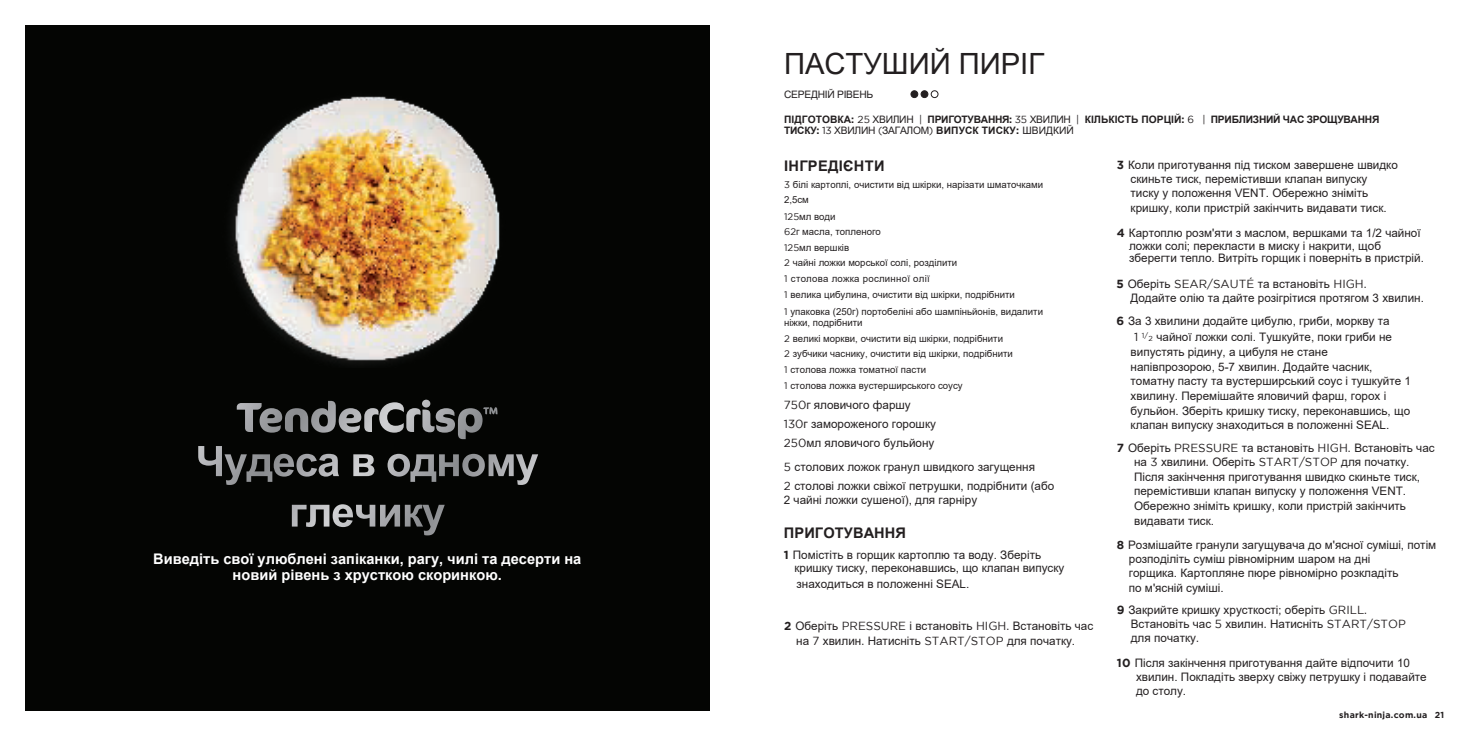
<style>
.page{position:relative;width:1469px;height:735px;background:#fff}
.page>*{position:absolute;margin:0;border:0;box-sizing:border-box;transform-origin:0 0}
.t1{font:29.22px "Arial";color:#231f20}
.t2{font:700 14.7px/16.1px "Arial";color:#fff;text-align:center}
.t3{font:700 14.7px "Arial";letter-spacing:.005em;color:#231f20}
.t4{font:11.72px/14.5px "Arial";color:#231f20}
.t5{font:700 10.15px/11.7px "Arial";letter-spacing:-.025em;color:#231f20}
.t6{font:10.15px "Arial";letter-spacing:-.025em;color:#231f20}
.t7{font:9.62px/15.6px "Arial";color:#231f20}
.t8{font:700 8.75px "Gotham";letter-spacing:.03em;color:#231f20}
.s1{font-family:"Gotham"}
.s2{font-family:"Gotham";font-weight:400}
.s3{font-weight:400}
.s4{font-family:"Gotham";font-weight:700}
.s5{font-family:"Gotham";font-size:7.35px}
</style>
<div class="page">
<svg style="left:912px;top:92px;width:4px;height:4px"></svg>
<div style="left:910px;top:90px;width:8px;height:8px;border:1px solid #231f20;border-radius:50%"></div>
<div style="left:921px;top:91px;width:7px;height:6px;background:#231f20;border-radius:50%"></div>
<div style="left:920px;top:90px;width:8px;height:8px;border:1px solid #231f20;border-radius:50%"></div>
<div style="left:930px;top:90px;width:8px;height:8px;border:1px solid #231f20;border-radius:50%"></div>
<div style="left:25px;top:25px;width:684px;height:684px;background:#040503"></div>
<svg style="left:237px;top:399px;width:260px;height:40px"></svg>
<svg style="left:198px;top:446px;width:287px;height:30px"></svg>
<svg style="left:292px;top:504px;width:153px;height:31px"></svg>
<img style="left:231px;top:96px;width:269px;height:268px">
<p class="t2" style="left:153px;top:550px;width:429px">Виведіть свої улюблені запіканки, рагу, чилі та десерти на новий рівень з хрусткою скоринкою.</p>
<h1 class="t1" style="left:784px;top:44px;width:262px">ПАСТУШИЙ ПИРІГ</h1>
<p class="t6" style="left:784px;top:87px;width:91px">СЕРЕДНІЙ РІВЕНЬ</p>
<p class="t5" style="left:784px;top:113px;width:597px">ПІДГОТОВКА<span class="s1">:</span> <span class="s2">25</span> <span class="s3">ХВИЛИН</span> <span class="s2">|</span> ПРИГОТУВАННЯ<span class="s1">:</span> <span class="s2">35</span> <span class="s3">ХВИЛИН</span> <span class="s2">|</span> КІЛЬКІСТЬ ПОРЦІЙ<span class="s1">:</span> <span class="s2">6 |</span> ПРИБЛИЗНИЙ ЧАС ЗРОЩУВАННЯ<br>ТИСКУ<span class="s1">:</span> <span class="s2">13</span> <span class="s3">ХВИЛИН</span> <span class="s2">(</span><span class="s3">ЗАГАЛОМ</span><span class="s2">)</span> ВИПУСК ТИСКУ<span class="s1">:</span> <span class="s3">ШВИДКИЙ</span></p>
<p class="t4" style="left:1130px;top:157px;width:269px;text-indent:-14px"><span class="s4">3</span> Коли приготування під тиском завершене швидко скиньте тиск, перемістивши клапан випуску тиску у положення VENT. Обережно зніміть кришку, коли пристрій закінчить видавати тиск.</p>
<p class="t4" style="left:1129px;top:226px;width:296px;line-height:12.6px;text-indent:-12px"><span class="s4">4</span> Картоплю розм'яти з маслом, вершками та 1/2 чайної ложки солі; перекласти в миску і накрити, щоб зберегти тепло. Витріть горщик і поверніть в пристрій.</p>
<p class="t4" style="left:1130px;top:276px;width:295px;line-height:14px;text-indent:-14px"><span class="s4">5</span> Оберіть <span class="s1">SEAR/SAUTÉ</span> та встановіть <span class="s1">HIGH.<br></span>Додайте олію та дайте розігрітися протягом 3 хвилин.</p>
<p class="t4" style="left:1116px;top:313px;width:277px;line-height:15.9px;text-align:right"><span class="s4">6</span> За 3 хвилини додайте цибулю, гриби, моркву та<br><span class="s1">1</span> <sup>1/</sup><span class="s5">2</span> чайної ложки солі. Тушкуйте, поки гриби не</p>
<p class="t4" style="left:1130px;top:344px;width:282px">випустять рідину, а цибуля не стане напівпрозорою, 5-7 хвилин. Додайте часник, томатну пасту та вустерширський соус і тушкуйте 1 хвилину. Перемішайте яловичий фарш, горох і бульйон. Зберіть кришку тиску, переконавшись, що клапан випуску знаходиться в положенні SEAL.</p>
<p class="t4" style="left:1134px;top:440px;width:302px;text-indent:-17px"><span class="s4">7</span> Оберіть <span class="s1">PRESSURE</span> та встановіть <span class="s1">HIGH.</span> Встановіть час на <span class="s1">3</span> хвилини<span class="s1">.</span> Оберіть <span class="s1">START/STOP</span> для початку.<br>Після закінчення приготування швидко скиньте тиск, перемістивши клапан випуску у положення VENT.<br>Обережно зніміть кришку, коли пристрій закінчить видавати тиск.</p>
<p class="t4" style="left:1128px;top:537px;width:309px;text-indent:-12px"><span class="s4">8</span> Розмішайте гранули загущувача до м'ясної суміші, потім розподіліть суміш рівномірним шаром на дні<br>горщика. Картопляне пюре рівномірно розкладіть<br>по м'ясній суміші.</p>
<p class="t4" style="left:1130px;top:602px;width:277px;line-height:14px;text-indent:-14px"><span class="s4">9</span> Закрийте кришку хрусткості<span class="s1">;</span> оберіть <span class="s1">GRILL.<br></span>Встановіть час <span class="s1">5</span> хвилин<span class="s1">.</span> Натисніть <span class="s1">START/STOP </span>для початку<span class="s1">.</span></p>
<p class="t4" style="left:1136px;top:656px;width:292px;line-height:13.8px;text-indent:-19px"><span class="s4">10</span> Після закінчення приготування дайте відпочити 10 хвилин. Покладіть зверху свіжу петрушку і подавайте до столу.</p>
<p class="t3" style="left:784px;top:155px;width:102px">ІНГРЕДІЄНТИ</p>
<p class="t7" style="left:784px;top:177px;width:260px;line-height:15px"><span class="s1">3</span> білі картоплі, очистити від шкірки, нарізати шматочками<br>2,5см</p>
<p class="t7" style="left:784px;top:208px;width:232px"><span class="s1">125</span>мл води<br><span class="s1">62</span>г масла, топленого<br><span class="s1">125</span>мл вершків<br><span class="s1">2</span> чайні ложки морської солі, розділити<br><span class="s1">1</span> столова ложка рослинної олії<br><span class="s1">1</span> велика цибулина, очистити від шкірки, подрібнити</p>
<p class="t7" style="left:784px;top:305px;width:260px;line-height:11.4px"><span class="s1">1</span> упаковка (250г) портобеліні або шампіньйонів, видалити ніжки, подрібнити</p>
<p class="t7" style="left:784px;top:330px;width:230px"><span class="s1">2</span> великі моркви, очистити від шкірки, подрібнити<br><span class="s1">2</span> зубчики часнику, очистити від шкірки, подрібнити <span class="s1">1</span> столова ложка томатної пасти<br><span class="s1">1</span> столова ложка вустерширського соусу</p>
<p class="t4" style="left:784px;top:395px;width:154px;line-height:18.9px"><span class="s1">750</span>г яловичого фаршу<br><span class="s1">130</span>г замороженого горошку<br><span class="s1">250</span>мл яловичого бульйону</p>
<p class="t4" style="left:784px;top:457px;width:272px;line-height:19.1px"><span class="s1">5</span> столових ложок гранул швидкого загущення<br><span class="s1">2</span> столові ложки свіжої петрушки, подрібнити (або</p>
<p class="t4" style="left:784px;top:492px;width:195px">2 чайні ложки сушеної), для гарніру</p>
<p class="t3" style="left:784px;top:522px;width:124px">ПРИГОТУВАННЯ</p>
<p class="t4" style="left:794px;top:547px;width:271px;line-height:13.5px;text-indent:-10px"><span class="s4">1</span> Помістіть в горщик картоплю та воду. Зберіть кришку тиску, переконавшись, що клапан випуску</p>
<p class="t4" style="left:796px;top:576px;width:174px">знаходиться в положенні SEAL.</p>
<p class="t4" style="left:784px;top:618px;width:310px;text-align:center"><span class="s4">2</span> Оберіть <span class="s1">PRESSURE</span> і встановіть <span class="s1">HIGH.</span> Встановіть час на <span class="s1">7</span> хвилин<span class="s1">.</span> Натисніть <span class="s1">START/STOP</span> для початку.</p>
<p class="t8" style="left:1339px;top:709px;width:106px">shark-ninja.com.ua 21</p>
</div>
